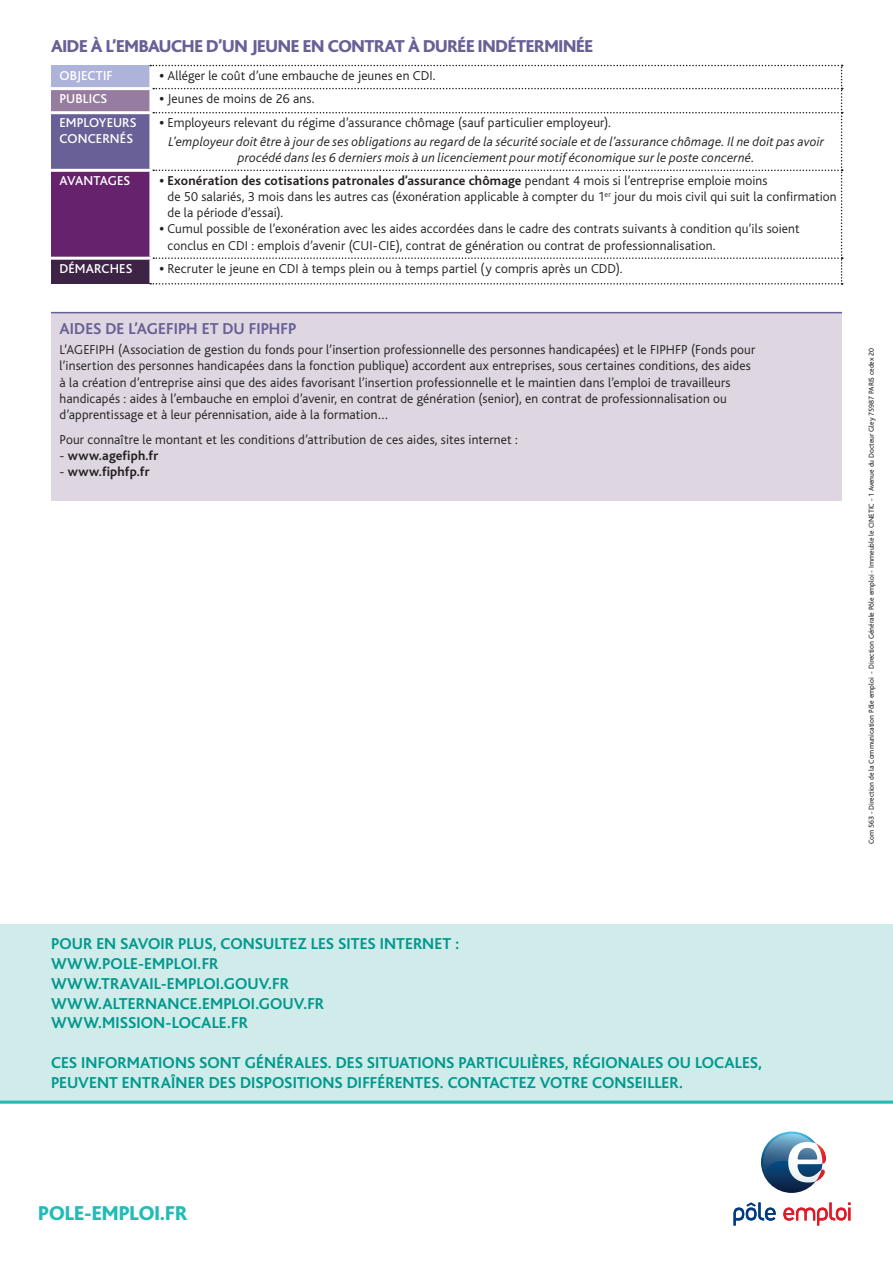
<style>
.page{position:relative;width:893px;height:1263px;background:#fff}
.page>*{position:absolute;margin:0;border:0;box-sizing:border-box;transform-origin:0 0}
.t1{font:800 21px "Bliss";color:#22bcb8}
.t2{font:800 18px "Bliss";letter-spacing:-.015em;color:#686096}
.t3{font:700 16.5px/19.8px "Bliss";letter-spacing:.005em;color:#00988d}
.t4{font:700 16.5px "Bliss";letter-spacing:.005em;color:#686096}
.t5{font:300 13.5px/16.2px "Bliss";letter-spacing:.01em;color:#231f20}
.t6{font:italic 300 13.5px/16.2px "Bliss";letter-spacing:.015em;color:#231f20;text-align:center}
.t7{font:500 13.5px/16.2px "Bliss";letter-spacing:.01em;color:#fff}
.t8{font:700 13.5px "Bliss";letter-spacing:.015em;color:#231f20}
.t9{font:7.5px "Bliss";color:#231f20}
.s1{font-weight:800}
.s2{font-weight:700}
.s3{font-weight:300}
</style>
<div class="page">
<div style="left:51px;top:66px;width:100px;height:23px;background:#aeb3d9"></div>
<div style="left:51px;top:89px;width:100px;height:24px;background:#967c9e"></div>
<div style="left:51px;top:113px;width:100px;height:57px;background:#686096"></div>
<div style="left:51px;top:170px;width:100px;height:88px;background:#66226c"></div>
<div style="left:51px;top:258px;width:100px;height:26px;background:#3d2447"></div>
<hr style="left:149px;top:66px;width:3px;height:21px;background:#fff">
<hr style="left:149px;top:90px;width:3px;height:21px;background:#fff">
<hr style="left:149px;top:114px;width:3px;height:55px;background:#fff">
<hr style="left:149px;top:172px;width:3px;height:85px;background:#fff">
<hr style="left:149px;top:260px;width:3px;height:23px;background:#fff">
<hr style="left:51px;top:87px;width:101px;height:3px;background:#fff">
<hr style="left:51px;top:111px;width:101px;height:3px;background:#fff">
<hr style="left:51px;top:169px;width:101px;height:3px;background:#fff">
<svg style="left:150px;top:65px;width:693px;height:220px"></svg>
<hr style="left:51px;top:257px;width:101px;height:3px;background:#fff">
<div style="left:51px;top:313px;width:791px;height:188px;background:#ded6e0"></div>
<hr style="left:51px;top:312px;width:791px;height:1px;background:#686096">
<svg style="left:761px;top:1131px;width:61px;height:62px"></svg>
<svg style="left:763px;top:1134px;width:63px;height:48px"></svg>
<svg style="left:733px;top:1202px;width:43px;height:23px"></svg>
<svg style="left:783px;top:1202px;width:67px;height:23px"></svg>
<div style="left:0;top:924px;width:893px;height:179px;background:#cfebea"></div>
<hr style="left:0;top:1100px;width:893px;height:3px;background:#22bcb8">
<p class="t2" style="left:51px;top:37px;width:544px">AIDE À L’EMBAUCHE D’UN JEUNE EN CONTRAT À DURÉE INDÉTERMINÉE</p>
<p class="t7" style="left:60px;top:68px;width:55px">OBJECTIF</p>
<p class="t5" style="left:159px;top:68px;width:278px"><span class="s1">•</span> Alléger le coût d’une embauche de jeunes en CDI.</p>
<p class="t7" style="left:60px;top:91px;width:49px">PUBLICS</p>
<p class="t5" style="left:159px;top:91px;width:156px"><span class="s1">•</span> Jeunes de moins de 26 ans.</p>
<p class="t7" style="left:60px;top:115px;width:79px">EMPLOYEURS<br>CONCERNÉS</p>
<p class="t5" style="left:159px;top:115px;width:453px"><span class="s1">•</span> Employeurs relevant du régime d’assurance chômage (sauf particulier employeur).</p>
<p class="t6" style="left:169px;top:133px;width:657px">L’employeur doit être à jour de ses obligations au regard de la sécurité sociale et de l’assurance chômage. Il ne doit pas avoir procédé dans les 6 derniers mois à un licenciement pour motif économique sur le poste concerné.</p>
<p class="t7" style="left:60px;top:173px;width:72px">AVANTAGES</p>
<p class="t5" style="left:168px;top:173px;width:671px;text-indent:-8px"><span class="s1">•</span> <span class="s2">Exonération des cotisations patronales d’assurance chômage</span> pendant 4 mois si l’entreprise emploie moins<br>de 50 salariés, 3 mois dans les autres cas (éxonération applicable à compter du 1<sup>er</sup> jour du mois civil qui suit la confirmation de la période d’essai).</p>
<p class="t5" style="left:168px;top:221px;width:634px;text-indent:-8px"><span class="s1">•</span> Cumul possible de l’exonération avec les aides accordées dans le cadre des contrats suivants à condition qu’ils soient conclus en CDI : emplois d’avenir (CUI-CIE), contrat de génération ou contrat de professionnalisation.</p>
<p class="t7" style="left:60px;top:260px;width:74px">DÉMARCHES</p>
<p class="t5" style="left:159px;top:260px;width:465px"><span class="s1">•</span> Recruter le jeune en CDI à temps plein ou à temps partiel (y compris après un CDD).</p>
<p class="t4" style="left:60px;top:320px;width:238px">AIDES DE L’AGEFIPH ET DU FIPHFP</p>
<p class="t5" style="left:60px;top:342px;width:697px">L’AGEFIPH (Association de gestion du fonds pour l’insertion professionnelle des personnes handicapées) et le FIPHFP (Fonds pour l’insertion des personnes handicapées dans la fonction publique) accordent aux entreprises, sous certaines conditions, des aides à la création d’entreprise ainsi que des aides favorisant l’insertion professionnelle et le maintien dans l’emploi de travailleurs handicapés : aides à l’embauche en emploi d’avenir, en contrat de génération (senior), en contrat de professionnalisation ou d’apprentissage et à leur pérennisation, aide à la formation…</p>
<p class="t5" style="left:60px;top:431px;width:460px">Pour connaître le montant et les conditions d’attribution de ces aides, sites internet :</p>
<p class="t8" style="left:60px;top:448px;width:100px"><span class="s3">-</span> www.agefiph.fr</p>
<p class="t8" style="left:60px;top:465px;width:92px"><span class="s3">-</span> www.fiphfp.fr</p>
<p class="t9" style="left:867px;top:844px;width:498px;rotate:-90deg">Com 563 - Direction de la Communication Pôle emploi - Direction Générale Pôle emploi - Immeuble le CINETIC - 1 Avenue du Docteur Gley 75987 PARIS cedex 20</p>
<p class="t3" style="left:51px;top:934px;width:410px">POUR EN SAVOIR PLUS, CONSULTEZ LES SITES INTERNET :</p>
<p class="t3" style="left:51px;top:954px;width:169px">WWW.POLE-EMPLOI.FR</p>
<p class="t3" style="left:51px;top:974px;width:240px">WWW.TRAVAIL-EMPLOI.GOUV.FR</p>
<p class="t3" style="left:51px;top:994px;width:275px">WWW.ALTERNANCE.EMPLOI.GOUV.FR</p>
<p class="t3" style="left:51px;top:1013px;width:198px">WWW.MISSION-LOCALE.FR</p>
<p class="t3" style="left:51px;top:1053px;width:713px">CES INFORMATIONS SONT GÉNÉRALES. DES SITUATIONS PARTICULIÈRES, RÉGIONALES OU LOCALES,<br>PEUVENT ENTRAÎNER DES DISPOSITIONS DIFFÉRENTES. CONTACTEZ VOTRE CONSEILLER.</p>
<p class="t1" style="left:38px;top:1203px;width:151px">POLE-EMPLOI.FR</p>
</div>
